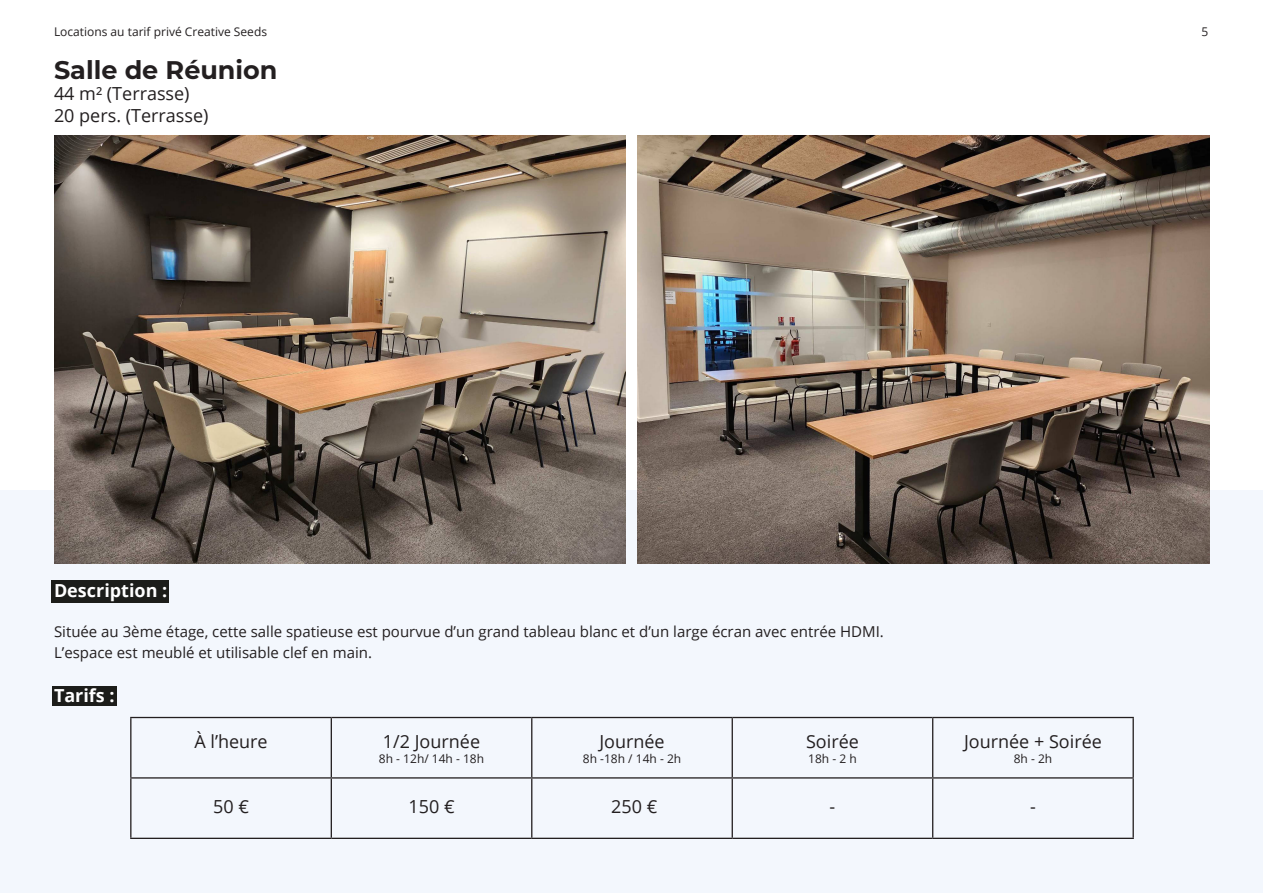
<style>
.page{position:relative;width:1263px;height:893px;background:#fff}
.page>*{position:absolute;margin:0;border:0;box-sizing:border-box;transform-origin:0 0}
.titrage{font:700 25.5px "Montserrat";color:#231f20}
.texte_de_labeur{font:18px "Open Sans";color:#231f20}
.texte_de_labeur-2{font:700 18px "Open Sans";color:#fff}
.texte_de_labeur-3{font:15px "Open Sans";color:#231f20}
.texte_de_labeur-4{font:12px "Open Sans";color:#231f20}
</style>
<div class="page">
<div style="left:0;top:490px;width:1263px;height:403px;background:#f3f7fd"></div>
<div style="left:52px;top:580px;width:117px;height:23px;background:#1c1d1a"></div>
<div style="left:52px;top:686px;width:65px;height:20px;background:#1c1d1a"></div>
<hr style="left:130px;top:717px;width:201px;height:1px;background:#231f20">
<hr style="left:130px;top:718px;width:1px;height:59px;background:#231f20">
<hr style="left:331px;top:717px;width:201px;height:1px;background:#231f20">
<hr style="left:331px;top:718px;width:1px;height:59px;background:#231f20">
<hr style="left:532px;top:717px;width:200px;height:1px;background:#231f20">
<hr style="left:531px;top:718px;width:1px;height:59px;background:#231f20">
<hr style="left:732px;top:717px;width:201px;height:1px;background:#231f20">
<hr style="left:732px;top:718px;width:1px;height:59px;background:#231f20">
<hr style="left:933px;top:717px;width:201px;height:1px;background:#231f20">
<hr style="left:932px;top:718px;width:1px;height:59px;background:#231f20">
<hr style="left:1132px;top:718px;width:2px;height:59px;background:#231f20">
<hr style="left:130px;top:777px;width:201px;height:2px;background:#231f20">
<hr style="left:130px;top:779px;width:1px;height:59px;background:#231f20">
<hr style="left:331px;top:777px;width:201px;height:2px;background:#231f20">
<hr style="left:331px;top:779px;width:1px;height:59px;background:#231f20">
<hr style="left:532px;top:777px;width:200px;height:2px;background:#231f20">
<hr style="left:531px;top:779px;width:1px;height:59px;background:#231f20">
<hr style="left:732px;top:777px;width:201px;height:2px;background:#231f20">
<hr style="left:732px;top:779px;width:1px;height:59px;background:#231f20">
<hr style="left:933px;top:777px;width:201px;height:2px;background:#231f20">
<hr style="left:932px;top:779px;width:1px;height:59px;background:#231f20">
<hr style="left:1132px;top:779px;width:2px;height:59px;background:#231f20">
<hr style="left:130px;top:838px;width:201px;height:1px;background:#231f20">
<hr style="left:331px;top:838px;width:201px;height:1px;background:#231f20">
<hr style="left:532px;top:838px;width:200px;height:1px;background:#231f20">
<hr style="left:732px;top:838px;width:201px;height:1px;background:#231f20">
<hr style="left:933px;top:838px;width:201px;height:1px;background:#231f20">
<img style="left:54px;top:135px;width:571px;height:428px">
<img style="left:638px;top:135px;width:571px;height:428px">
<p class="texte_de_labeur-4" style="left:54px;top:24px;width:215px">Locations au tarif privé Creative Seeds</p>
<p class="texte_de_labeur-4" style="left:1201px;top:24px;width:8px">5</p>
<p class="titrage" style="left:54px;top:51px;width:225px">Salle de Réunion</p>
<p class="texte_de_labeur" style="left:54px;top:81px;width:137px">44 m² (Terrasse)</p>
<p class="texte_de_labeur" style="left:54px;top:103px;width:156px">20 pers. (Terrasse)</p>
<p class="texte_de_labeur-2" style="left:54px;top:578px;width:115px">Description :</p>
<p class="texte_de_labeur-3" style="left:54px;top:621px;width:831px">Située au 3ème étage, cette salle spatieuse est pourvue d’un grand tableau blanc et d’un large écran avec entrée HDMI.</p>
<p class="texte_de_labeur-3" style="left:54px;top:643px;width:319px">L’espace est meublé et utilisable clef en main.</p>
<p class="texte_de_labeur-2" style="left:54px;top:682px;width:62px">Tarifs :</p>
<p class="texte_de_labeur" style="left:194px;top:729px;width:75px">À l’heure</p>
<p class="texte_de_labeur" style="left:383px;top:729px;width:99px">1/2 Journée</p>
<p class="texte_de_labeur-4" style="left:379px;top:750px;width:107px">8h - 12h/ 14h - 18h</p>
<p class="texte_de_labeur" style="left:599px;top:729px;width:67px">Journée</p>
<p class="texte_de_labeur-4" style="left:583px;top:750px;width:100px">8h -18h / 14h - 2h</p>
<p class="texte_de_labeur" style="left:806px;top:729px;width:54px">Soirée</p>
<p class="texte_de_labeur-4" style="left:808px;top:750px;width:50px">18h - 2 h</p>
<p class="texte_de_labeur" style="left:964px;top:729px;width:139px">Journée + Soirée</p>
<p class="texte_de_labeur-4" style="left:1014px;top:750px;width:40px">8h - 2h</p>
<p class="texte_de_labeur" style="left:213px;top:794px;width:37px">50 €</p>
<p class="texte_de_labeur" style="left:408px;top:794px;width:48px">150 €</p>
<p class="texte_de_labeur" style="left:611px;top:794px;width:48px">250 €</p>
<p class="texte_de_labeur" style="left:830px;top:794px;width:7px">-</p>
<p class="texte_de_labeur" style="left:1030px;top:794px;width:7px">-</p>
</div>
